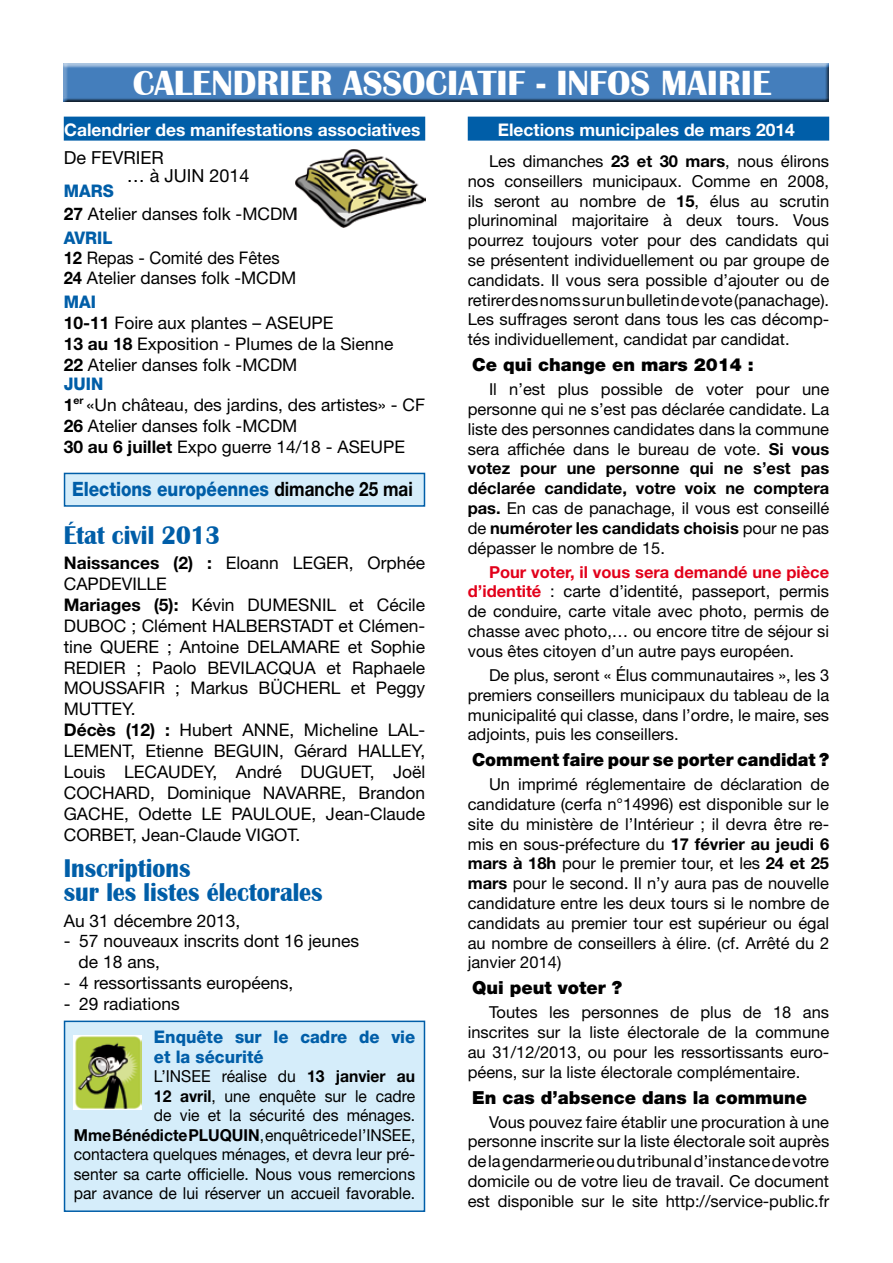
<style>
.page{position:relative;width:893px;height:1263px;background:#fff}
.page>*{position:absolute;margin:0;border:0;box-sizing:border-box;transform-origin:0 0}
.t1{font:700 36px "Britannic";color:#fff}
.t2{font:700 26.4px/24px "Britannic";color:#005ea8;scale:.91 1}
.t3{font:800 19.8px "Helvetica Neue LT Std";color:#005ea8;scale:.86 1}
.t4{font:900 18px "Helvetica Neue LT Std";color:#000}
.t5{font:18px/18px "Helvetica Neue LT Std";color:#000}
.t6{font:17.4px/20.9px "Helvetica Neue LT Std";color:#000}
.t7{font:700 17.4px "Helvetica Neue LT Std";color:#fff}
.t8{font:17.4px/20.9px "Helvetica Neue LT Std";color:#000;scale:.95 1}
.t9{font:800 17.4px/19.5px "Helvetica Neue LT Std";color:#005ea8;scale:.95 1}
.t10{font:16.5px/19.8px "Helvetica Neue LT Std";color:#000;text-align:justify}
.t11{font:16.5px/19.5px "Helvetica Neue LT Std";color:#000;text-align:right;scale:.95 1}
.s1{font-weight:800;color:#005ea8}
.s2{font-weight:700}
.s3{font-weight:700;color:#000}
.s4{font-weight:700;color:#e2001a}
</style>
<div class="page">
<div style="left:64px;top:117px;width:361px;height:24px;background:#005ea8"></div>
<div style="left:65px;top:473px;width:359px;height:33px;background:#d5edfa"></div>
<div style="left:64px;top:473px;width:361px;height:34px;border:2px solid #005ea8"></div>
<div style="left:468px;top:117px;width:361px;height:24px;background:#005ea8"></div>
<div style="left:63px;top:63px;width:767px;height:42px;background:#000;opacity:.75"></div>
<div style="left:65px;top:1021px;width:359px;height:190px;background:#d5edfa"></div>
<div style="left:64px;top:1020px;width:361px;height:192px;border:2px solid #005ea8"></div>
<img style="left:296px;top:149px;width:129px;height:79px">
<img style="left:73px;top:1036px;width:68px;height:73px">
<h1 class="t1" style="left:133px;top:63px;width:640px">CALENDRIER ASSOCIATIF - INFOS MAIRIE</h1>
<p class="t7" style="left:64px;top:119px;width:358px">Calendrier des manifestations associatives</p>
<p class="t5" style="left:127px;top:148px;width:124px;text-indent:-63px">De FEVRIER<br>… à JUIN 2014</p>
<p class="t6" style="left:64px;top:178px;width:235px;line-height:23.7px"><span class="s1">MARS<br></span><span class="s2">27</span> Atelier danses folk -MCDM<br><span class="s1">AVRIL</span></p>
<p class="t8" style="left:64px;top:247px;width:246px"><span class="s2">12</span> Repas - Comité des Fêtes<br><span class="s2">24</span> Atelier danses folk -MCDM</p>
<p class="t6" style="left:64px;top:291px;width:363px"><span class="s1">MAI<br></span><span class="s2">10-11</span> Foire aux plantes – ASEUPE<br><span class="s2">13 au 18</span> Exposition - Plumes de la Sienne<br><span class="s2">22</span> Atelier danses folk -MCDM<br><span class="s1">JUIN<br></span><span class="s2">1</span><sup>er</sup> «Un château, des jardins, des artistes» - CF<br><span class="s2">26</span> Atelier danses folk -MCDM<br><span class="s2">30 au 6 juillet</span> Expo guerre 14/18 - ASEUPE</p>
<p class="t3" style="left:72px;top:477px;width:398px">Elections européennes <span class="s3">dimanche 25 mai</span></p>
<h2 class="t2" style="left:64px;top:523px;width:173px">État civil 2013</h2>
<p class="t6" style="left:64px;top:552px;width:363px"><span class="s2">Naissances (2) :</span> Eloann LEGER, Orphée CAPDEVILLE<br><span class="s2">Mariages (5):</span> Kévin DUMESNIL et Cécile DUBOC ; Clément HALBERSTADT et Clémen&shy;tine QUERE ; Antoine DELAMARE et Sophie REDIER ; Paolo BEVILACQUA et Raphaele MOUSSAFIR ; Markus BÜCHERL et Peggy MUTTEY.<br><span class="s2">Décès (12) :</span> Hubert ANNE, Micheline LAL-LEMENT, Etienne BEGUIN, Gérard HALLEY, Louis LECAUDEY, André DUGUET, Joël COCHARD, Dominique NAVARRE, Brandon GACHE, Odette LE PAULOUE, Jean-Claude CORBET, Jean-Claude VIGOT.</p>
<h2 class="t2" style="left:64px;top:857px;width:286px">Inscriptions<br>sur les listes électorales</h2>
<p class="t6" style="left:64px;top:910px;width:178px">Au 31 décembre 2013,</p>
<p class="t6" style="left:79px;top:930px;width:282px;text-indent:-15px">- 57 nouveaux inscrits dont 16 jeunes de 18 ans,</p>
<p class="t6" style="left:64px;top:972px;width:231px">- 4 ressortissants européens,</p>
<p class="t6" style="left:64px;top:993px;width:118px">- 29 radiations</p>
<p class="t9" style="left:154px;top:1027px;width:277px">Enquête sur le cadre de vie et la sécurité</p>
<p class="t11" style="left:74px;top:1066px;width:361px">L’INSEE réalise du <span class="s2">13 janvier au<br>12 avril</span>, une enquête sur le cadre<br>de vie et la sécurité des ménages.<br><span class="s2">Mme Bénédicte PLUQUIN</span>, enquêtrice de l’INSEE, contactera quelques ménages, et devra leur pré&shy;senter sa carte officielle. Nous vous remercions par avance de lui réserver un accueil favorable.</p>
<p class="t7" style="left:498px;top:119px;width:298px">Elections municipales de mars 2014</p>
<p class="t10" style="left:468px;top:151px;width:363px;text-indent:21px">Les dimanches <span class="s2">23 et 30 mars</span>, nous élirons nos conseillers municipaux. Comme en 2008, ils seront au nombre de <span class="s2">15</span>, élus au scrutin plurinominal majoritaire à deux tours. Vous pourrez toujours voter pour des candidats qui se présentent individuellement ou par groupe de candidats. Il vous sera possible d’ajouter ou de retirer des noms sur un bulletin de vote (panachage).<br>Les suffrages seront dans tous les cas décomp&shy;tés individuellement, candidat par candidat.</p>
<p class="t4" style="left:472px;top:354px;width:283px">Ce qui change en mars 2014 :</p>
<p class="t10" style="left:468px;top:379px;width:363px;text-indent:21px">Il n’est plus possible de voter pour une personne qui ne s’est pas déclarée candidate. La liste des personnes candidates dans la commune sera affichée dans le bureau de vote. <span class="s2">Si vous votez pour une personne qui ne s’est pas déclarée candidate, votre voix ne comptera pas.</span> En cas de panachage, il vous est conseillé de <span class="s2">numéroter les candidats choisis</span> pour ne pas dépasser le nombre de 15.</p>
<p class="t10" style="left:468px;top:562px;width:363px;text-indent:21px"><span class="s4">Pour voter, il vous sera demandé une pièce d’identité</span> : carte d’identité, passeport, permis de conduire, carte vitale avec photo, permis de chasse avec photo,… ou encore titre de séjour si vous êtes citoyen d’un autre pays européen.</p>
<p class="t10" style="left:468px;top:665px;width:363px;text-indent:21px">De plus, seront « Élus communautaires », les 3 premiers conseillers municipaux du tableau de la municipalité qui classe, dans l’ordre, le maire, ses adjoints, puis les conseillers.</p>
<p class="t4" style="left:472px;top:749px;width:359px">Comment faire pour se porter candidat ?</p>
<p class="t10" style="left:468px;top:774px;width:363px;text-indent:21px">Un imprimé réglementaire de déclaration de candidature (cerfa n°14996) est disponible sur le site du ministère de l’Intérieur ; il devra être re&shy;mis en sous-préfecture du <span class="s2">17 février au jeudi 6 mars à 18h</span> pour le premier tour, et les <span class="s2">24 et 25 mars</span> pour le second. Il n’y aura pas de nouvelle candidature entre les deux tours si le nombre de candidats au premier tour est supérieur ou égal au nombre de conseillers à élire. (cf. Arrêté du 2 janvier 2014)</p>
<p class="t4" style="left:472px;top:977px;width:152px">Qui peut voter ?</p>
<p class="t10" style="left:468px;top:1002px;width:363px;text-indent:21px">Toutes les personnes de plus de 18 ans inscrites sur la liste électorale de la commune au 31/12/2013, ou pour les ressortissants euro&shy;péens, sur la liste électorale complémentaire.</p>
<p class="t4" style="left:472px;top:1086px;width:337px">En cas d’absence dans la commune</p>
<p class="t10" style="left:468px;top:1112px;width:363px;text-indent:21px">Vous pouvez faire établir une procuration à une personne inscrite sur la liste électorale soit auprès de la gendarmerie ou du tribunal d’instance de votre domicile ou de votre lieu de travail. Ce document est disponible sur le site http://service-public.fr</p>
</div>
